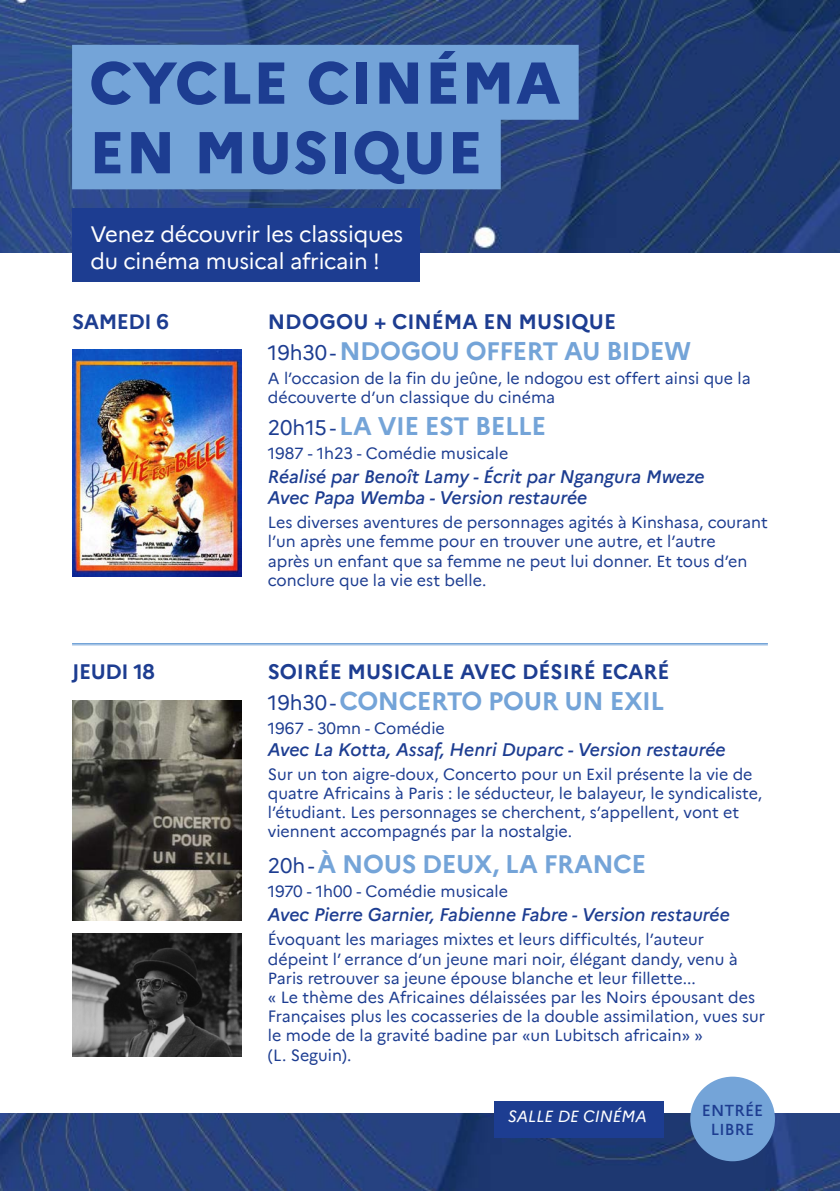
<style>
.page{position:relative;width:840px;height:1191px;background:#fff}
.page>*{position:absolute;margin:0;border:0;box-sizing:border-box;transform-origin:0 0}
.t1{font:800 58.8px/69.6px "Marianne";letter-spacing:.02em;color:#1d3d91}
.t2{font:700 25.2px "Marianne";letter-spacing:-.02em;color:#74a4d8}
.t3{font:22px/26.4px "Marianne";letter-spacing:-.01em;color:#fff}
.t4{font:700 20.6px "Marianne";color:#1d3d91}
.t5{font:italic 500 18px/21.6px "Marianne";color:#1d3d91}
.t6{font:16px/19.2px "Marianne";color:#1d3d91}
.t7{font:italic 16px "Marianne";color:#fff}
.t8{font:500 15.8px/19px "Marianne";letter-spacing:.01em;color:#1d3d91;text-align:center}
.s1{font-weight:400;font-size:20.6px;color:#1d3d91}
</style>
<div class="page">
<img style="left:0;top:0;width:839px;height:1191px">
<div style="left:0;top:254px;width:839px;height:859px;background:#fff"></div>
<img style="left:72px;top:350px;width:169px;height:227px">
<div style="left:72px;top:45px;width:506px;height:75px;background:#74a4d8"></div>
<div style="left:72px;top:114px;width:428px;height:75px;background:#74a4d8"></div>
<div style="left:690px;top:1076px;width:84px;height:85px;background:#74a4d8;border-radius:50%"></div>
<div style="left:72px;top:208px;width:348px;height:74px;background:#1d3d91"></div>
<img style="left:72px;top:933px;width:169px;height:123px">
<img style="left:72px;top:700px;width:169px;height:220px">
<div style="left:493px;top:1100px;width:170px;height:37px;background:#1d3d91"></div>
<hr style="left:72px;top:643px;width:695px;height:1px;background:#74a4d8">
<hr style="left:72px;top:644px;width:695px;height:1px;background:#74a4d8">
<h1 class="t1" style="left:89px;top:43px;width:472px">CYCLE CINÉMA<br>EN MUSIQUE</h1>
<h3 class="t3" style="left:90px;top:220px;width:314px">Venez découvrir les classiques du cinéma musical africain !</h3>
<p class="t4" style="left:72px;top:305px;width:98px">SAMEDI 6</p>
<p class="t4" style="left:72px;top:655px;width:84px">JEUDI 18</p>
<p class="t4" style="left:268px;top:305px;width:349px">NDOGOU + CINÉMA EN MUSIQUE</p>
<h2 class="t2" style="left:268px;top:331px;width:424px"><span class="s1">19h30 -</span> NDOGOU OFFERT AU BIDEW</h2>
<p class="t6" style="left:268px;top:367px;width:484px">A l’occasion de la fin du jeûne, le ndogou est offert ainsi que la découverte d’un classique du cinéma</p>
<h2 class="t2" style="left:268px;top:406px;width:279px"><span class="s1">20h15 -</span> LA VIE EST BELLE</h2>
<p class="t6" style="left:268px;top:442px;width:242px">1987 - 1h23 - Comédie musicale</p>
<p class="t5" style="left:268px;top:464px;width:438px">Réalisé par Benoît Lamy - Écrit par Ngangura Mweze<br>Avec Papa Wemba - Version restaurée</p>
<p class="t6" style="left:268px;top:511px;width:501px">Les diverses aventures de personnages agités à Kinshasa, courant l’un après une femme pour en trouver une autre, et l’autre<br>après un enfant que sa femme ne peut lui donner. Et tous d’en conclure que la vie est belle.</p>
<p class="t4" style="left:268px;top:655px;width:403px">SOIRÉE MUSICALE AVEC DÉSIRÉ ECARÉ</p>
<h2 class="t2" style="left:268px;top:681px;width:398px"><span class="s1">19h30 -</span> CONCERTO POUR UN EXIL</h2>
<p class="t6" style="left:268px;top:717px;width:178px">1967 - 30mn - Comédie</p>
<p class="t5" style="left:268px;top:737px;width:459px">Avec La Kotta, Assaf, Henri Duparc - Version restaurée</p>
<p class="t6" style="left:268px;top:763px;width:495px">Sur un ton aigre-doux, Concerto pour un Exil présente la vie de quatre Africains à Paris : le séducteur, le balayeur, le syndicaliste, l’étudiant. Les personnages se cherchent, s’appellent, vont et viennent accompagnés par la nostalgie.</p>
<h2 class="t2" style="left:268px;top:845px;width:379px"><span class="s1">20h -</span> À NOUS DEUX, LA FRANCE</h2>
<p class="t6" style="left:268px;top:881px;width:241px">1970 - 1h00 - Comédie musicale</p>
<p class="t5" style="left:268px;top:902px;width:463px">Avec Pierre Garnier, Fabienne Fabre - Version restaurée</p>
<p class="t6" style="left:268px;top:929px;width:498px">Évoquant les mariages mixtes et leurs difficultés, l’auteur dépeint l’ errance d’un jeune mari noir, élégant dandy, venu à Paris retrouver sa jeune épouse blanche et leur fillette...<br>« Le thème des Africaines délaissées par les Noirs épousant des Françaises plus les cocasseries de la double assimilation, vues sur le mode de la gravité badine par «un Lubitsch africain» »<br>(L. Seguin).</p>
<p class="t7" style="left:507px;top:1104px;width:140px">SALLE DE CINÉMA</p>
<p class="t8" style="left:701px;top:1099px;width:63px">ENTRÉE<br>LIBRE</p>
</div>
